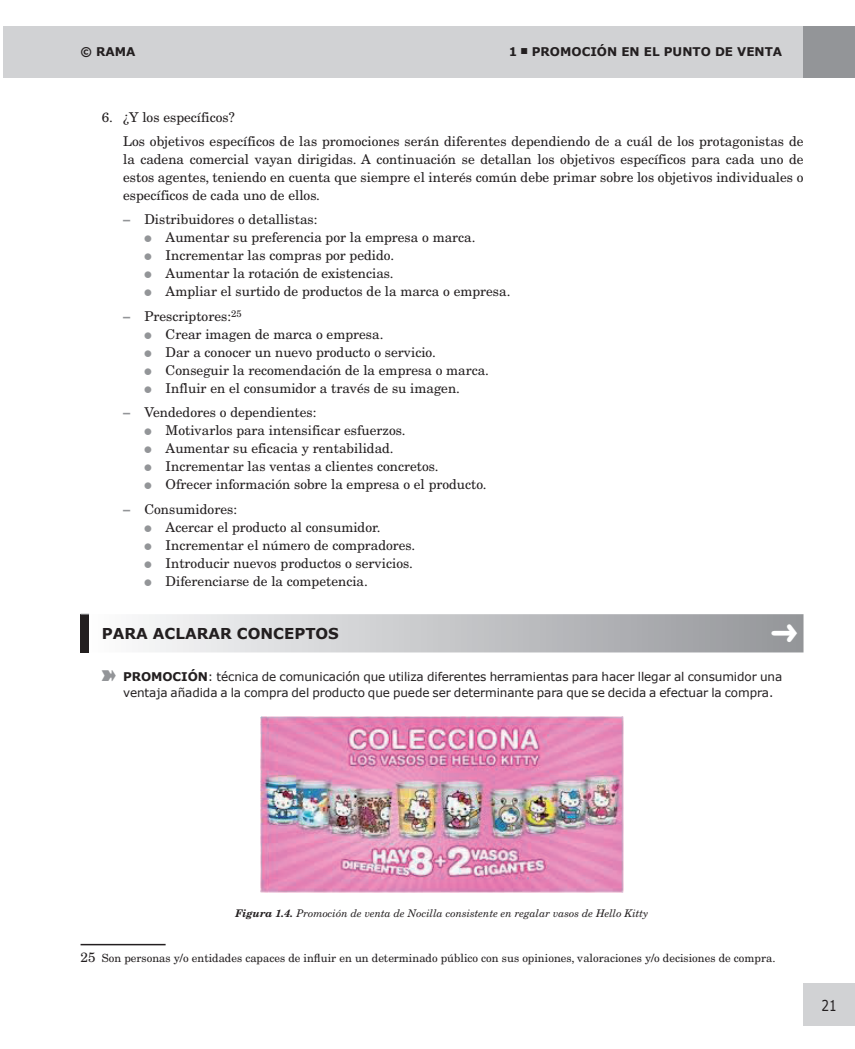
<style>
.page{position:relative;width:855px;height:1049px;background:#fff}
.page>*{position:absolute;margin:0;border:0;box-sizing:border-box;transform-origin:0 0}
.t1{font:700 15px "Verdana";color:#231f20}
.t2{font:15px "Verdana";color:#231f20;scale:.8 1}
.t3{font:13.5px/18px "New Century Schlbk LT Std";color:#231f20}
.t4{font:12px/16.5px "Verdana";letter-spacing:-.005em;color:#231f20}
.t5{font:700 12px "Verdana";color:#231f20}
.t6{font:11.25px "New Century Schlbk LT Std";color:#231f20}
.t7{font:italic 10.5px "New Century Schlbk LT Std";color:#231f20}
.s1{font-weight:700;font-size:14.25px;color:#939598}
.s2{font-family:"Monotype Sorts";font-size:9px;color:#939598}
.s3{font-weight:700}
.s4{font-size:13.5px}
</style>
<div class="page">
<div style="left:803px;top:983px;width:52px;height:43px;background:#d1d2d4"></div>
<hr style="left:3px;top:27px;width:1px;height:51px;background:#d1d2d4">
<div style="left:4px;top:27px;width:799px;height:51px;background:#d1d2d4"></div>
<div style="left:803px;top:27px;width:52px;height:51px;background:#939598"></div>
<img style="left:261px;top:716px;width:362px;height:176px">
<hr style="left:81px;top:944px;width:85px;height:1px;background:#231f20">
<svg style="left:81px;top:614px;width:722px;height:38px;background:#c5c6c8"></svg>
<p class="t5" style="left:81px;top:44px;width:57px">© RAMA</p>
<p class="t5" style="left:509px;top:44px;width:275px">1 <sup>n</sup> PROMOCIÓN EN EL PUNTO DE VENTA</p>
<p class="t3" style="left:123px;top:105px;width:682px;line-height:24.5px;text-indent:-21px">6. ¿Y los específicos?<br>Los objetivos específicos de las promociones serán diferentes dependiendo de a cuál de los protagonistas de</p>
<p class="t3" style="left:123px;top:150px;width:682px;text-align:justify">la cadena comercial vayan dirigidas. A continuación se detallan los objetivos específicos para cada uno de estos agentes, teniendo en cuenta que siempre el interés común debe primar sobre los objetivos individuales o específicos de cada uno de ellos.</p>
<p class="t3" style="left:144px;top:210px;width:368px;text-indent:-21px"><span class="s1">–</span> Distribuidores o detallistas:<br><span class="s2">l</span> Aumentar su preferencia por la empresa o marca.<br><span class="s2">l</span> Incrementar las compras por pedido.<br><span class="s2">l</span> Aumentar la rotación de existencias.<br><span class="s2">l</span> Ampliar el surtido de productos de la marca o empresa.</p>
<p class="t3" style="left:144px;top:307px;width:346px;text-indent:-21px"><span class="s1">–</span> Prescriptores:<sup>25<br></sup><span class="s2">l</span> Crear imagen de marca o empresa.<br><span class="s2">l</span> Dar a conocer un nuevo producto o servicio.<br><span class="s2">l</span> Conseguir la recomendación de la empresa o marca. <span class="s2">l</span> Influir en el consumidor a través de su imagen.</p>
<p class="t3" style="left:144px;top:403px;width:344px;text-indent:-21px"><span class="s1">–</span> Vendedores o dependientes:<br><span class="s2">l</span> Motivarlos para intensificar esfuerzos.<br><span class="s2">l</span> Aumentar su eficacia y rentabilidad.<br><span class="s2">l</span> Incrementar las ventas a clientes concretos.<br><span class="s2">l</span> Ofrecer información sobre la empresa o el producto.</p>
<p class="t3" style="left:144px;top:500px;width:272px;text-indent:-21px"><span class="s1">–</span> Consumidores:<br><span class="s2">l</span> Acercar el producto al consumidor.<br><span class="s2">l</span> Incrementar el número de compradores. <span class="s2">l</span> Introducir nuevos productos o servicios. <span class="s2">l</span> Diferenciarse de la competencia.</p>
<p class="t1" style="left:102px;top:623px;width:239px">PARA ACLARAR CONCEPTOS</p>
<p class="t4" style="left:123px;top:668px;width:661px"><span class="s3">PROMOCIÓN</span>: técnica de comunicación que utiliza diferentes herramientas para hacer llegar al consumidor una ventaja añadida a la compra del producto que puede ser determinante para que se decida a efectuar la compra.</p>
<p class="t7" style="left:235px;top:906px;width:414px"><span class="s3">Figura 1.4.</span> Promoción de venta de Nocilla consistente en regalar vasos de Hello Kitty</p>
<p class="t6" style="left:81px;top:951px;width:696px"><span class="s4">25</span> Son personas y/o entidades capaces de influir en un determinado público con sus opiniones, valoraciones y/o decisiones de compra.</p>
<p class="t2" style="left:821px;top:995px;width:21px">21</p>
</div>
